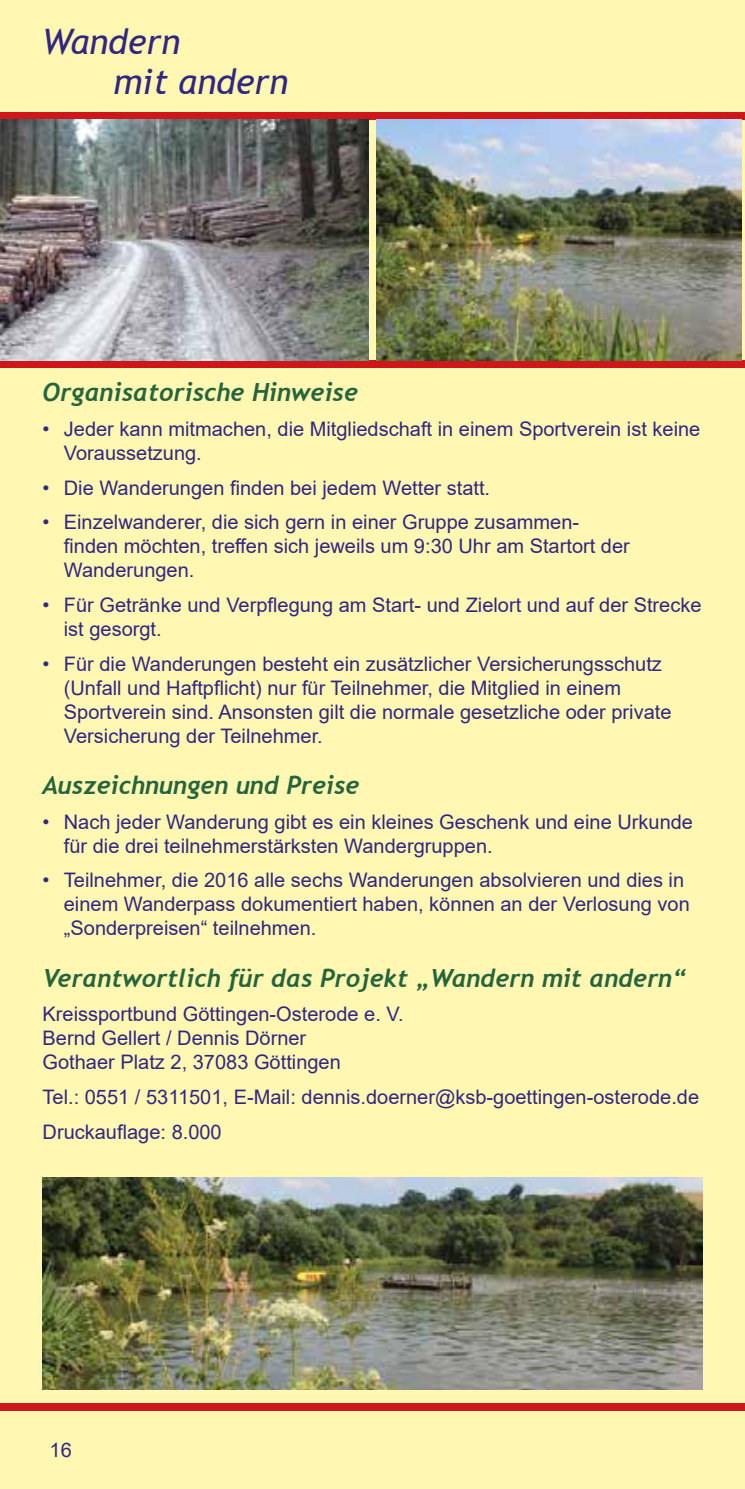
<style>
.page{position:relative;width:745px;height:1489px;background:#fff}
.page>*{position:absolute;margin:0;border:0;box-sizing:border-box;transform-origin:0 0}
.t1{font:italic 35px/40px "Trebuchet MS";color:#312783}
.t2{font:italic 700 25px "Trebuchet";color:#25653d}
.t3{font:20px/24px "Arial";color:#312783}
</style>
<div class="page">
<div style="left:0;top:0;width:744px;height:1488px;background:#fff7b2"></div>
<hr style="left:744px;top:0;width:1px;height:1488px;background:#fff7b2">
<div style="left:0;top:113px;width:744px;height:7px;background:#cd171a"></div>
<div style="left:0;top:360px;width:744px;height:8px;background:#cd171a"></div>
<div style="left:0;top:1403px;width:744px;height:7px;background:#cd171a"></div>
<img style="left:0;top:120px;width:369px;height:240px">
<img style="left:376px;top:120px;width:365px;height:240px">
<img style="left:43px;top:1177px;width:659px;height:212px">
<h1 class="t1" style="left:113px;top:22px;width:176px;text-indent:-71px">Wandern<br>mit andern</h1>
<p class="t2" style="left:43px;top:376px;width:316px">Organisatorische Hinweise</p>
<p class="t3" style="left:64px;top:417px;width:637px;text-indent:-21px">• Jeder kann mitmachen, die Mitgliedschaft in einem Sportverein ist keine<br>Voraussetzung.</p>
<p class="t3" style="left:43px;top:475px;width:449px">• Die Wanderungen finden bei jedem Wetter statt.</p>
<p class="t3" style="left:64px;top:510px;width:567px;text-indent:-21px">• Einzelwanderer, die sich gern in einer Gruppe zusammen&shy;finden möchten, treffen sich jeweils um 9:30 Uhr am Startort der<br>Wanderungen.</p>
<p class="t3" style="left:64px;top:592px;width:638px;text-indent:-21px">• Für Getränke und Verpflegung am Start- und Zielort und auf der Strecke ist gesorgt.</p>
<p class="t3" style="left:64px;top:651px;width:608px;text-indent:-21px">• Für die Wanderungen besteht ein zusätzlicher Versicherungsschutz (Unfall und Haftpflicht) nur für Teilnehmer, die Mitglied in einem Sportverein sind. Ansonsten gilt die normale gesetzliche oder private Versicherung der Teilnehmer.</p>
<p class="t2" style="left:43px;top:769px;width:318px">Auszeichnungen und Preise</p>
<p class="t3" style="left:64px;top:809px;width:630px;text-indent:-21px">• Nach jeder Wanderung gibt es ein kleines Geschenk und eine Urkunde für die drei teilnehmerstärksten Wandergruppen.</p>
<p class="t3" style="left:64px;top:868px;width:627px;text-indent:-21px">• Teilnehmer, die 2016 alle sechs Wanderungen absolvieren und dies in einem Wanderpass dokumentiert haben, können an der Verlosung von „Sonderpreisen“ teilnehmen.</p>
<p class="t2" style="left:43px;top:961px;width:645px">Verantwortlich für das Projekt „Wandern mit andern“</p>
<p class="t3" style="left:43px;top:1002px;width:362px">Kreissportbund Göttingen-Osterode e. V.<br>Bernd Gellert / Dennis Dörner<br>Gothaer Platz 2, 37083 Göttingen</p>
<p class="t3" style="left:43px;top:1079px;width:657px;line-height:34.8px">Tel.: 0551 / 5311501, E-Mail: dennis.doerner@ksb-goettingen-osterode.de<br>Druckauflage: 8.000</p>
<p class="t3" style="left:50px;top:1437px;width:24px">16</p>
</div>
